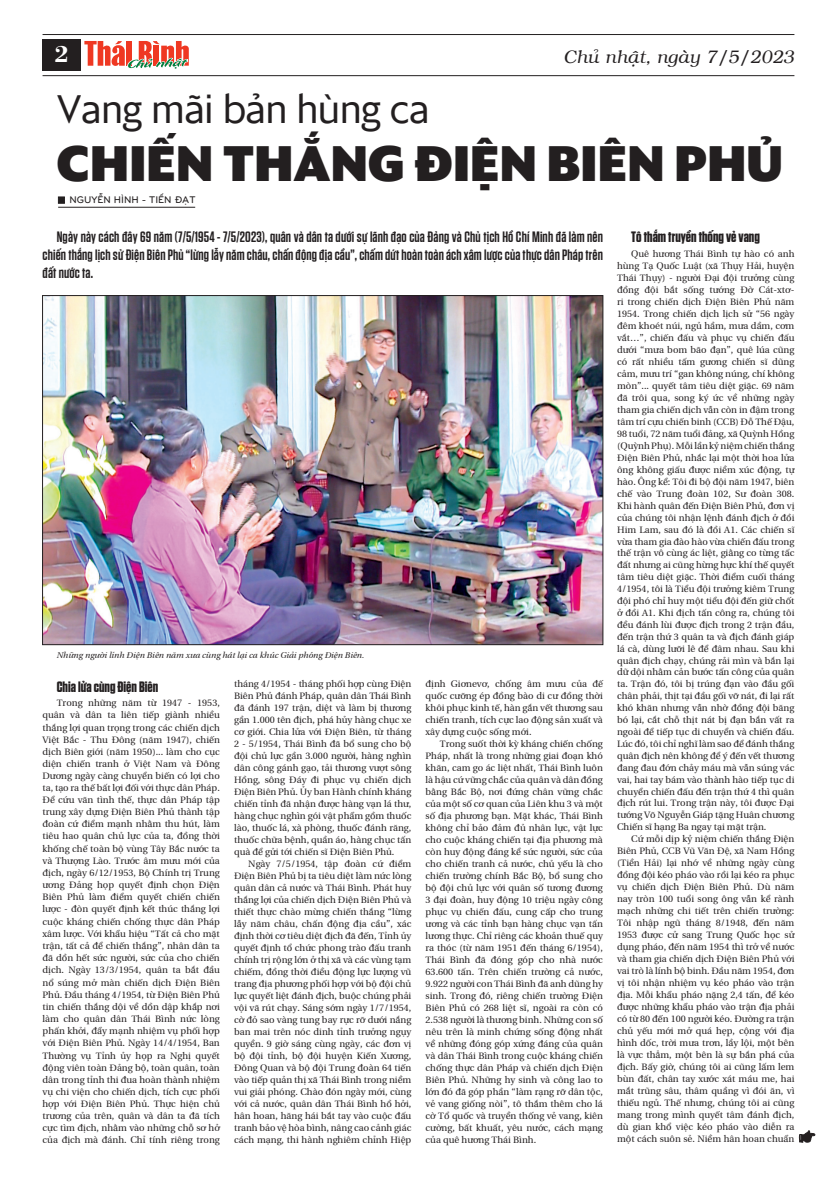
<style>
.page{position:relative;width:837px;height:1177px;background:#fff}
.page>*{position:absolute;margin:0;border:0;box-sizing:border-box;transform-origin:0 0}
.Body{font:49.5px "SVN Sanomat Sans X Bold";letter-spacing:.01em;color:#231f20}
.Body-2{font:39.5px "SVN Sanomat Sans";color:#231f20}
.t1{font:24px "VNI Bodon Bold";color:#fff}
.t2{font:italic 18px "VNI";color:#231f20}
.Sapo{font:600 15px/18px "SVN Tungsten";letter-spacing:.01em;color:#231f20;text-align:justify}
.Body-3{font:700 15px "SVN Tungsten";color:#231f20}
.Ten_tac_gia{font:10px "UTM Bryant LG Bold";color:#231f20}
.Body-4{font:9.5px/12px "BHD utopia Long";color:#231f20;text-align:justify}
.Chu_thich_anh{font:8.5px "BHD Utopia Italic long Italic";color:#231f20}
</style>
<div class="page">
<hr style="left:43px;top:34px;width:751px;height:1px;background:#231f20">
<hr style="left:43px;top:75px;width:751px;height:1px;background:#231f20">
<div style="left:43px;top:39px;width:38px;height:31px;background:#231f20"></div>
<svg style="left:84px;top:41px;width:106px;height:36px"></svg>
<div style="left:58px;top:197px;width:7px;height:6px;background:#231f20"></div>
<hr style="left:58px;top:207px;width:137px;height:1px;background:#231f20">
<img style="left:44px;top:297px;width:556px;height:345px">
<svg style="left:798px;top:1130px;width:16px;height:12px"></svg>
<p class="t1" style="left:54px;top:36px;width:16px">2</p>
<p class="t2" style="left:563px;top:43px;width:232px">Chuû nhaät, ngaøy 7/5/2023</p>
<p class="Body-2" style="left:57px;top:79px;width:374px">Vang mãi bản hùng ca</p>
<p class="Body" style="left:57px;top:124px;width:727px">CHIẾN THẮNG ĐIỆN BIÊN PHỦ</p>
<p class="Ten_tac_gia" style="left:69px;top:193px;width:127px">NGUYỄN HÌNH - TIẾN ĐẠT</p>
<p class="Sapo" style="left:43px;top:227px;width:561px;text-indent:14px">Ngày này cách đây 69 năm (7/5/1954 - 7/5/2023), quân và dân ta dưới sự lãnh đạo của Đảng và Chủ tịch Hồ Chí Minh đã làm nên chiến thắng lịch sử Điện Biên Phủ “lừng lẫy năm châu, chấn động địa cầu”, chấm dứt hoàn toàn ách xâm lược của thực dân Pháp trên đất nước ta.</p>
<p class="Chu_thich_anh" style="left:57px;top:647px;width:309px">Những người lính Điện Biên năm xưa cùng hát lại ca khúc Giải phóng Điện Biên.</p>
<p class="Body-3" style="left:57px;top:676px;width:103px">Chia lửa cùng Điện Biên</p>
<p class="Body-4" style="left:43px;top:696px;width:179px;text-indent:14px">Trong những năm từ 1947 - 1953, quân và dân ta liên tiếp giành nhiều thắng lợi quan trọng trong các chiến dịch Việt Bắc - Thu Đông (năm 1947), chiến dịch Biên giới (năm 1950)... làm cho cục diện chiến tranh ở Việt Nam và Đông Dương ngày càng chuyển biến có lợi cho ta, tạo ra thế bất lợi đối với thực dân Pháp.<br>Để cứu vãn tình thế, thực dân Pháp tập trung xây dựng Điện Biên Phủ thành tập đoàn cứ điểm mạnh nhằm thu hút, làm tiêu hao quân chủ lực của ta, đồng thời khống chế toàn bộ vùng Tây Bắc nước ta và Thượng Lào. Trước âm mưu mới của địch, ngày 6/12/1953, Bộ Chính trị Trung ương Đảng họp quyết định chọn Điện Biên Phủ làm điểm quyết chiến chiến lược - đòn quyết định kết thúc thắng lợi cuộc kháng chiến chống thực dân Pháp xâm lược. Với khẩu hiệu “Tất cả cho mặt trận, tất cả để chiến thắng”, nhân dân ta đã dồn hết sức người, sức của cho chiến dịch. Ngày 13/3/1954, quân ta bắt đầu nổ súng mở màn chiến dịch Điện Biên Phủ. Đầu tháng 4/1954, từ Điện Biên Phủ tin chiến thắng dội về dồn dập khắp nơi làm cho quân dân Thái Bình nức lòng phấn khởi, đẩy mạnh nhiệm vụ phối hợp với Điện Biên Phủ. Ngày 14/4/1954, Ban Thường vụ Tỉnh ủy họp ra Nghị quyết động viên toàn Đảng bộ, toàn quân, toàn dân trong tỉnh thi đua hoàn thành nhiệm vụ chi viện cho chiến dịch, tích cực phối hợp với Điện Biên Phủ. Thực hiện chủ trương của trên, quân và dân ta đã tích cực tìm địch, nhằm vào những chỗ sơ hở của địch mà đánh. Chỉ tính riêng trong</p>
<p class="Body-4" style="left:234px;top:676px;width:179px">tháng 4/1954 - tháng phối hợp cùng Điện Biên Phủ đánh Pháp, quân dân Thái Bình đã đánh 197 trận, diệt và làm bị thương gần 1.000 tên địch, phá hủy hàng chục xe cơ giới. Chia lửa với Điện Biên, từ tháng 2 - 5/1954, Thái Bình đã bổ sung cho bộ đội chủ lực gần 3.000 người, hàng nghìn dân công gánh gạo, tải thương vượt sông Hồng, sông Đáy đi phục vụ chiến dịch Điện Biên Phủ. Ủy ban Hành chính kháng chiến tỉnh đã nhận được hàng vạn lá thư, hàng chục nghìn gói vật phẩm gồm thuốc lào, thuốc lá, xà phòng, thuốc đánh răng, thuốc chữa bệnh, quần áo, hàng chục tấn quà để gửi tới chiến sĩ Điện Biên Phủ.</p>
<p class="Body-4" style="left:234px;top:856px;width:179px;text-indent:14px">Ngày 7/5/1954, tập đoàn cứ điểm Điện Biên Phủ bị ta tiêu diệt làm nức lòng quân dân cả nước và Thái Bình. Phát huy thắng lợi của chiến dịch Điện Biên Phủ và thiết thực chào mừng chiến thắng “lừng lẫy năm châu, chấn động địa cầu”, xác định thời cơ tiêu diệt địch đã đến, Tỉnh ủy quyết định tổ chức phong trào đấu tranh chính trị rộng lớn ở thị xã và các vùng tạm chiếm, đồng thời điều động lực lượng vũ trang địa phương phối hợp với bộ đội chủ lực quyết liệt đánh địch, buộc chúng phải vội vã rút chạy. Sáng sớm ngày 1/7/1954, cờ đỏ sao vàng tung bay rực rỡ dưới nắng ban mai trên nóc dinh tỉnh trưởng ngụy quyền. 9 giờ sáng cùng ngày, các đơn vị bộ đội tỉnh, bộ đội huyện Kiến Xương, Đông Quan và bộ đội Trung đoàn 64 tiến vào tiếp quản thị xã Thái Bình trong niềm vui giải phóng. Chào đón ngày mới, cùng với cả nước, quân dân Thái Bình hồ hởi, hân hoan, hăng hái bắt tay vào cuộc đấu tranh bảo vệ hòa bình, nâng cao cảnh giác cách mạng, thi hành nghiêm chỉnh Hiệp</p>
<p class="Body-4" style="left:425px;top:676px;width:179px">định Giơnevơ, chống âm mưu của đế quốc cưỡng ép đồng bào di cư đồng thời khôi phục kinh tế, hàn gắn vết thương sau chiến tranh, tích cực lao động sản xuất và xây dựng cuộc sống mới.</p>
<p class="Body-4" style="left:425px;top:736px;width:179px;text-indent:14px">Trong suốt thời kỳ kháng chiến chống Pháp, nhất là trong những giai đoạn khó khăn, cam go ác liệt nhất, Thái Bình luôn là hậu cứ vững chắc của quân và dân đồng bằng Bắc Bộ, nơi đứng chân vững chắc của một số cơ quan của Liên khu 3 và một số địa phương bạn. Mặt khác, Thái Bình không chỉ bảo đảm đủ nhân lực, vật lực cho cuộc kháng chiến tại địa phương mà còn huy động đáng kể sức người, sức của cho chiến tranh cả nước, chủ yếu là cho chiến trường chính Bắc Bộ, bổ sung cho bộ đội chủ lực với quân số tương đương 3 đại đoàn, huy động 10 triệu ngày công phục vụ chiến đấu, cung cấp cho trung ương và các tỉnh bạn hàng chục vạn tấn lương thực. Chỉ riêng các khoản thuế quy ra thóc (từ năm 1951 đến tháng 6/1954), Thái Bình đã đóng góp cho nhà nước 63.600 tấn. Trên chiến trường cả nước, 9.922 người con Thái Bình đã anh dũng hy sinh. Trong đó, riêng chiến trường Điện Biên Phủ có 268 liệt sĩ, ngoài ra còn có 2.538 người là thương binh. Những con số nêu trên là minh chứng sống động nhất về những đóng góp xứng đáng của quân và dân Thái Bình trong cuộc kháng chiến chống thực dân Pháp và chiến dịch Điện Biên Phủ. Những hy sinh và công lao to lớn đó đã góp phần “làm rạng rỡ dân tộc, vẻ vang giống nòi”, tô thắm thêm cho lá cờ Tổ quốc và truyền thống vẻ vang, kiên cường, bất khuất, yêu nước, cách mạng của quê hương Thái Bình.</p>
<p class="Body-3" style="left:631px;top:226px;width:130px">Tô thắm truyền thống vẻ vang</p>
<p class="Body-4" style="left:617px;top:247px;width:179px;text-indent:14px">Quê hương Thái Bình tự hào có anh hùng Tạ Quốc Luật (xã Thụy Hải, huyện Thái Thụy) - người Đại đội trưởng cùng đồng đội bắt sống tướng Đờ Cát-xtơ&shy;ri trong chiến dịch Điện Biên Phủ năm 1954. Trong chiến dịch lịch sử “56 ngày đêm khoét núi, ngủ hầm, mưa dầm, cơm vắt…”, chiến đấu và phục vụ chiến đấu dưới “mưa bom bão đạn”, quê lúa cũng có rất nhiều tấm gương chiến sĩ dũng cảm, mưu trí “gan không núng, chí không mòn”... quyết tâm tiêu diệt giặc. 69 năm đã trôi qua, song ký ức về những ngày tham gia chiến dịch vẫn còn in đậm trong tâm trí cựu chiến binh (CCB) Đỗ Thế Đậu, 98 tuổi, 72 năm tuổi đảng, xã Quỳnh Hồng (Quỳnh Phụ). Mỗi lần kỷ niệm chiến thắng Điện Biên Phủ, nhắc lại một thời hoa lửa ông không giấu được niềm xúc động, tự hào. Ông kể: Tôi đi bộ đội năm 1947, biên chế vào Trung đoàn 102, Sư đoàn 308.<br>Khi hành quân đến Điện Biên Phủ, đơn vị của chúng tôi nhận lệnh đánh địch ở đồi Him Lam, sau đó là đồi A1. Các chiến sĩ vừa tham gia đào hào vừa chiến đấu trong thế trận vô cùng ác liệt, giằng co từng tấc đất nhưng ai cũng hừng hực khí thế quyết tâm tiêu diệt giặc. Thời điểm cuối tháng 4/1954, tôi là Tiểu đội trưởng kiêm Trung đội phó chỉ huy một tiểu đội đến giữ chốt ở đồi A1. Khi địch tấn công ra, chúng tôi đều đánh lùi được địch trong 2 trận đầu, đến trận thứ 3 quân ta và địch đánh giáp lá cà, dùng lưỡi lê để đâm nhau. Sau khi quân địch chạy, chúng rải mìn và bắn lại dữ dội nhằm cản bước tấn công của quân ta. Trận đó, tôi bị trúng đạn vào đầu gối chân phải, thịt tại đầu gối vỡ nát, đi lại rất khó khăn nhưng vẫn nhờ đồng đội băng bó lại, cắt chỗ thịt nát bị đạn bắn vất ra ngoài để tiếp tục di chuyển và chiến đấu.<br>Lúc đó, tôi chỉ nghĩ làm sao để đánh thắng quân địch nên không để ý đến vết thương đang đau đớn chảy máu mà vẫn súng vác vai, hai tay bám vào thành hào tiếp tục di chuyển chiến đấu đến trận thứ 4 thì quân địch rút lui. Trong trận này, tôi được Đại tướng Võ Nguyễn Giáp tặng Huân chương Chiến sĩ hạng Ba ngay tại mặt trận.</p>
<p class="Body-4" style="left:617px;top:832px;width:179px;text-indent:14px">Cứ mỗi dịp kỷ niệm chiến thắng Điện Biên Phủ, CCB Vũ Văn Đệ, xã Nam Hồng (Tiền Hải) lại nhớ về những ngày cùng đồng đội kéo pháo vào rồi lại kéo ra phục vụ chiến dịch Điện Biên Phủ. Dù năm nay tròn 100 tuổi song ông vẫn kể rành mạch những chi tiết trên chiến trường:<br>Tôi nhập ngũ tháng 8/1948, đến năm 1953 được cử sang Trung Quốc học sử dụng pháo, đến năm 1954 thì trở về nước và tham gia chiến dịch Điện Biên Phủ với vai trò là lính bộ binh. Đầu năm 1954, đơn vị tôi nhận nhiệm vụ kéo pháo vào trận địa. Mỗi khẩu pháo nặng 2,4 tấn, để kéo được những khẩu pháo vào trận địa phải có từ 80 đến 100 người kéo. Đường ra trận chủ yếu mới mở quá hẹp, cộng với địa hình dốc, trời mưa trơn, lầy lội, một bên là vực thẳm, một bên là sự bắn phá của địch. Bấy giờ, chúng tôi ai cũng lấm lem bùn đất, chân tay xước xát máu me, hai mắt trũng sâu, thâm quầng vì đói ăn, vì thiếu ngủ. Thế nhưng, chúng tôi ai cũng mang trong mình quyết tâm đánh địch, dù gian khổ việc kéo pháo vào diễn ra một cách suôn sẻ. Niềm hân hoan chuẩn</p>
</div>
